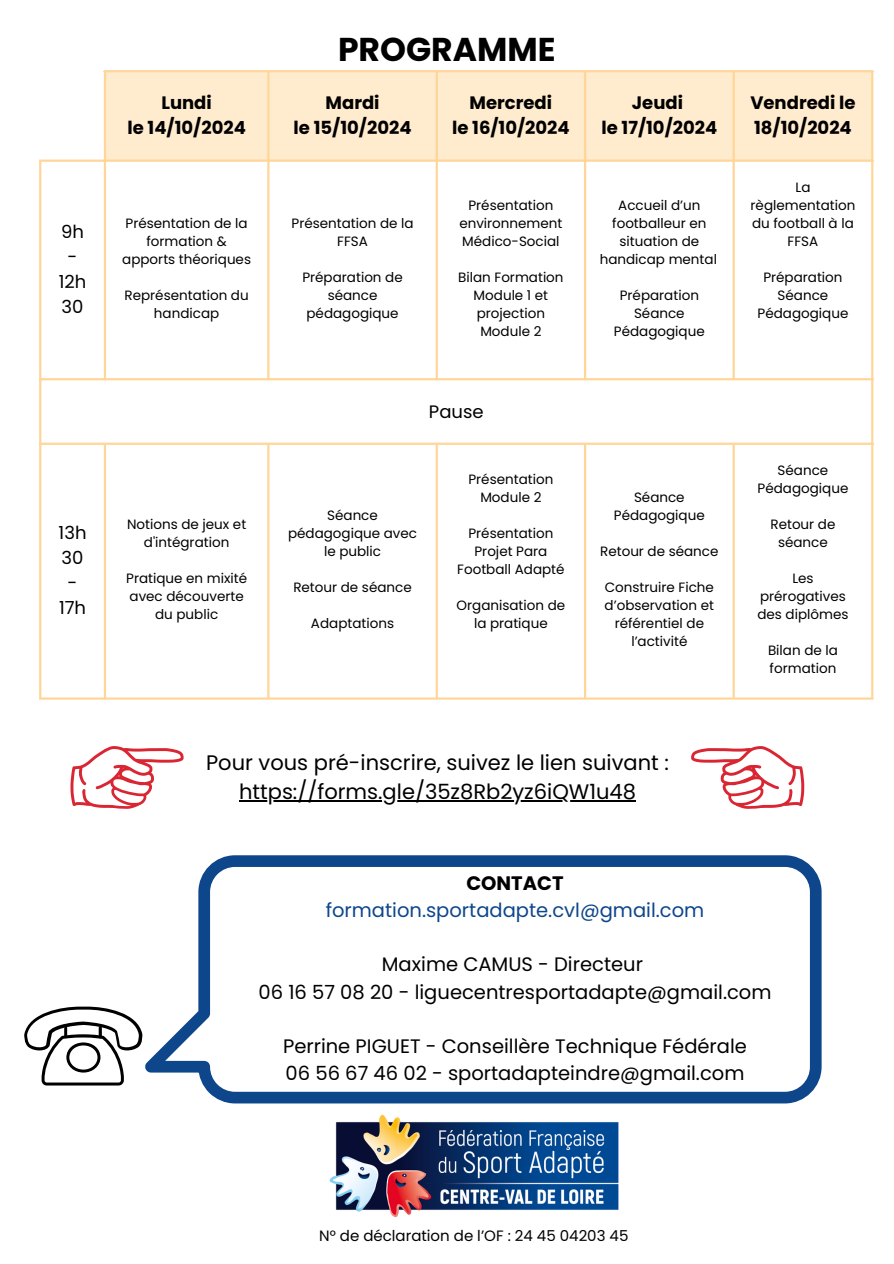
<style>
.page{position:relative;width:894px;height:1264px;background:#fff}
.page>*{position:absolute;margin:0;border:0;box-sizing:border-box;transform-origin:0 0}
.t1{font:700 33px "Poppins";color:#000}
.t2{font:21px "Poppins";color:#000}
.t3{font:19.5px/27px "Poppins";color:#000;text-align:center}
.t4{font:19.5px/27px "Poppins";color:#0e468b;text-align:center}
.t5{font:700 18px/24.8px "Poppins";color:#000}
.t6{font:18px/24.8px "Poppins";color:#000;text-align:center}
.t7{font:15px "Poppins";color:#000}
.t8{font:13.5px/18px "Poppins";color:#000;text-align:center}
.s1{font-weight:700;color:#000}
</style>
<div class="page">
<div style="left:106px;top:72px;width:764px;height:87px;background:#ffebcd"></div>
<hr style="left:39px;top:162px;width:2px;height:535px;background:#ffd699">
<hr style="left:104px;top:72px;width:2px;height:306px;background:#ffd699">
<hr style="left:104px;top:445px;width:2px;height:252px;background:#ffd699">
<hr style="left:267px;top:72px;width:2px;height:306px;background:#ffd699">
<hr style="left:267px;top:445px;width:2px;height:252px;background:#ffd699">
<hr style="left:435px;top:72px;width:3px;height:306px;background:#ffd699">
<hr style="left:435px;top:445px;width:3px;height:252px;background:#ffd699">
<hr style="left:583px;top:72px;width:3px;height:306px;background:#ffd699">
<hr style="left:583px;top:445px;width:3px;height:252px;background:#ffd699">
<hr style="left:732px;top:72px;width:2px;height:306px;background:#ffd699">
<hr style="left:732px;top:445px;width:2px;height:252px;background:#ffd699">
<hr style="left:870px;top:72px;width:3px;height:625px;background:#ffd699">
<hr style="left:104px;top:70px;width:769px;height:2px;background:#ffd699">
<hr style="left:39px;top:159px;width:834px;height:3px;background:#ffd699">
<hr style="left:39px;top:378px;width:834px;height:2px;background:#ffd699">
<hr style="left:39px;top:442px;width:834px;height:3px;background:#ffd699">
<hr style="left:39px;top:697px;width:834px;height:2px;background:#ffd699">
<svg style="left:70px;top:746px;width:113px;height:62px"></svg>
<hr style="left:239px;top:800px;width:397px;height:1px;background:#000">
<svg style="left:691px;top:746px;width:113px;height:62px"></svg>
<svg style="left:145px;top:855px;width:676px;height:248px"></svg>
<svg style="left:24px;top:1006px;width:119px;height:79px"></svg>
<img style="left:329px;top:1114px;width:290px;height:103px">
<h1 class="t5" style="left:161px;top:91px;width:52px">Lundi</h1>
<p class="t5" style="left:127px;top:116px;width:120px">le 14/10/2024</p>
<p class="t6" style="left:59px;top:220px;width:29px">9h -<br>12h<br>30</p>
<p class="t8" style="left:122px;top:214px;width:130px">Présentation de la formation &amp; apports théoriques</p>
<p class="t8" style="left:124px;top:286px;width:126px">Représentation du handicap</p>
<p class="t6" style="left:59px;top:521px;width:29px">13h<br>30 -<br>17h</p>
<p class="t8" style="left:127px;top:515px;width:121px">Notions de jeux et d'intégration</p>
<p class="t8" style="left:126px;top:569px;width:122px">Pratique en mixité avec découverte du public</p>
<p class="t1" style="left:338px;top:26px;width:219px">PROGRAMME</p>
<p class="t5" style="left:325px;top:91px;width:55px">Mardi</p>
<p class="t5" style="left:293px;top:116px;width:119px">le 15/10/2024</p>
<p class="t8" style="left:291px;top:214px;width:123px">Présentation de la<br>FFSA</p>
<p class="t8" style="left:302px;top:268px;width:102px">Préparation de séance pédagogique</p>
<p class="t5" style="left:469px;top:91px;width:84px">Mercredi</p>
<p class="t5" style="left:452px;top:116px;width:119px">le 16/10/2024</p>
<p class="t8" style="left:459px;top:196px;width:105px">Présentation environnement<br>Médico-Social</p>
<p class="t8" style="left:458px;top:268px;width:107px">Bilan Formation<br>Module 1 et projection<br>Module 2</p>
<p class="t6" style="left:429px;top:399px;width:56px">Pause</p>
<p class="t8" style="left:288px;top:506px;width:130px">Séance pédagogique avec le public</p>
<p class="t8" style="left:293px;top:578px;width:120px">Retour de séance</p>
<p class="t8" style="left:311px;top:614px;width:85px">Adaptations</p>
<p class="t8" style="left:468px;top:470px;width:86px">Présentation<br>Module 2</p>
<p class="t8" style="left:457px;top:524px;width:109px">Présentation<br>Projet Para<br>Football Adapté</p>
<p class="t8" style="left:456px;top:596px;width:110px">Organisation de la pratique</p>
<p class="t5" style="left:631px;top:91px;width:53px">Jeudi</p>
<p class="t5" style="left:601px;top:116px;width:117px">le 17/10/2024</p>
<p class="t8" style="left:599px;top:196px;width:119px">Accueil d’un footballeur en situation de handicap mental</p>
<p class="t8" style="left:613px;top:286px;width:92px">Préparation<br>Séance<br>Pédagogique</p>
<p class="t8" style="left:613px;top:488px;width:92px">Séance<br>Pédagogique</p>
<p class="t8" style="left:600px;top:542px;width:120px">Retour de séance</p>
<p class="t8" style="left:604px;top:578px;width:111px">Construire Fiche d’observation et référentiel de l’activité</p>
<p class="t2" style="left:206px;top:747px;width:464px">Pour vous pré-inscrire, suivez le lien suivant :</p>
<h2 class="t2" style="left:239px;top:776px;width:398px">https://forms.gle/35z8Rb2yz6iQW1u48</h2>
<p class="t5" style="left:750px;top:91px;width:107px">Vendredi le<br>18/10/2024</p>
<p class="t8" style="left:750px;top:178px;width:106px">La règlementation du football à la<br>FFSA</p>
<p class="t8" style="left:757px;top:268px;width:92px">Préparation<br>Séance<br>Pédagogique</p>
<p class="t8" style="left:757px;top:461px;width:92px">Séance<br>Pédagogique</p>
<p class="t8" style="left:770px;top:515px;width:66px">Retour de séance</p>
<p class="t8" style="left:757px;top:569px;width:93px">Les prérogatives des diplômes</p>
<p class="t8" style="left:767px;top:641px;width:71px;text-align:left">Bilan de la formation</p>
<p class="t4" style="left:325px;top:870px;width:380px"><span class="s1">CONTACT </span>formation.sportadapte.cvl@gmail.com</p>
<p class="t3" style="left:258px;top:951px;width:514px">Maxime CAMUS - Directeur<br>06 16 57 08 20 - liguecentresportadapte@gmail.com</p>
<p class="t3" style="left:283px;top:1032px;width:465px;text-align:left">Perrine PIGUET - Conseillère Technique Fédérale<br>06 56 67 46 02 - sportadapteindre@gmail.com</p>
<h2 class="t7" style="left:319px;top:1225px;width:310px">N° de déclaration de l’OF : 24 45 04203 45</h2>
</div>
